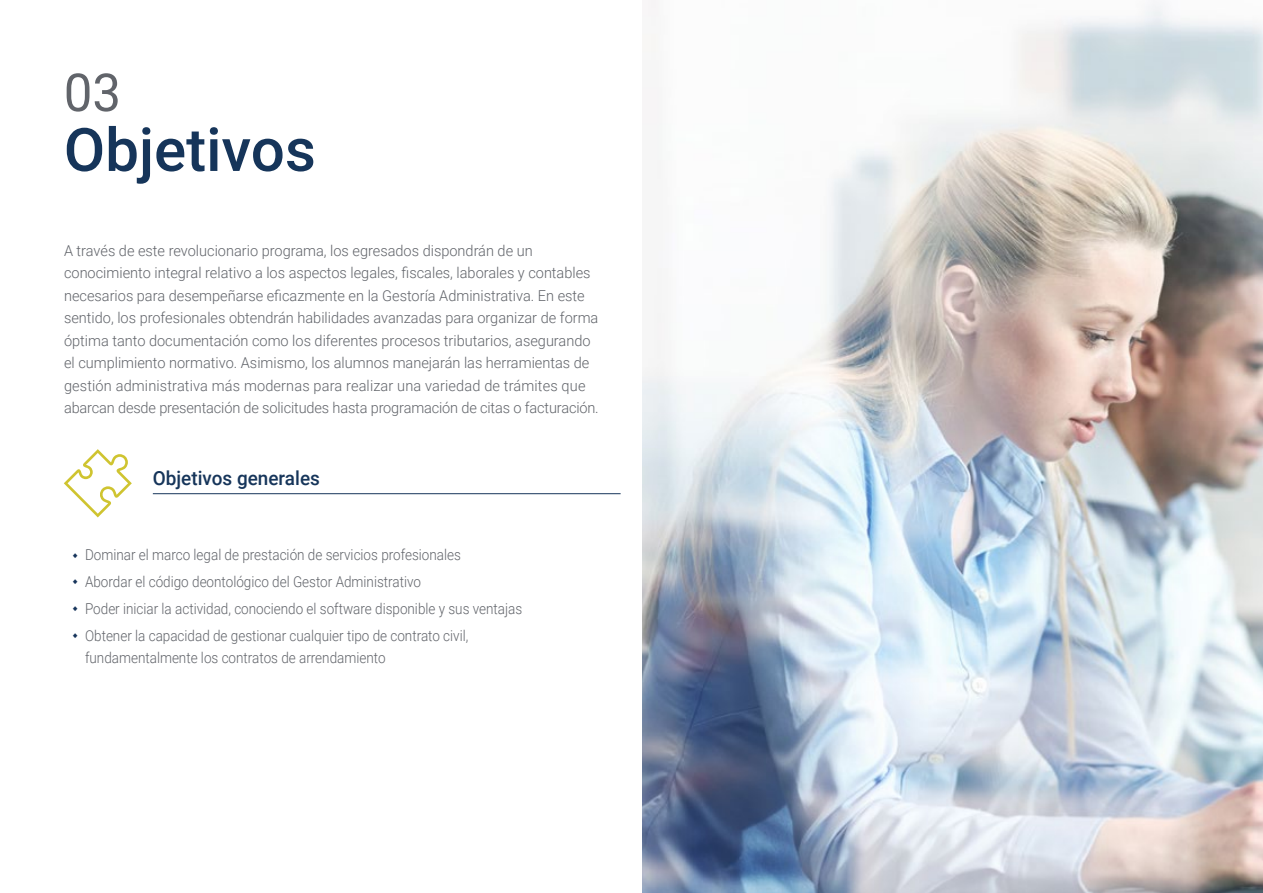
<style>
.page{position:relative;width:1263px;height:893px;background:#fff}
.page>*{position:absolute;margin:0;border:0;box-sizing:border-box;transform-origin:0 0}
.t1{font:500 60px "Roboto";color:#16355a}
.t2{font:52.5px "Roboto";color:#61646a}
.t3{font:500 19.5px "Roboto";color:#16355a}
.t4{font:300 15px/22.5px "Roboto";color:#61646a}
.t5{font:300 15px/26.7px "Roboto";color:#61646a;scale:.9 1}
</style>
<div class="page">
<img style="left:642px;top:0;width:621px;height:893px">
<hr style="left:153px;top:493px;width:468px;height:1px;background:#17355b">
<svg style="left:64px;top:449px;width:68px;height:68px"></svg>
<h2 class="t2" style="left:64px;top:56px;width:59px">03</h2>
<h1 class="t1" style="left:64px;top:108px;width:254px">Objetivos</h1>
<p class="t4" style="left:64px;top:239px;width:536px">A través de este revolucionario programa, los egresados dispondrán de un conocimiento integral relativo a los aspectos legales, fiscales, laborales y contables necesarios para desempeñarse eficazmente en la Gestoría Administrativa. En este sentido, los profesionales obtendrán habilidades avanzadas para organizar de forma óptima tanto documentación como los diferentes procesos tributarios, asegurando el cumplimiento normativo. Asimismo, los alumnos manejarán las herramientas de gestión administrativa más modernas para realizar una variedad de trámites que abarcan desde presentación de solicitudes hasta programación de citas o facturación.</p>
<h3 class="t3" style="left:153px;top:465px;width:169px">Objetivos generales</h3>
<p class="t5" style="left:85px;top:541px;width:487px">Dominar el marco legal de prestación de servicios profesionales<br>Abordar el código deontológico del Gestor Administrativo<br>Poder iniciar la actividad, conociendo el software disponible y sus ventajas Obtener la capacidad de gestionar cualquier tipo de contrato civil,</p>
<p class="t5" style="left:85px;top:644px;width:335px">fundamentalmente los contratos de arrendamiento</p>
</div>
